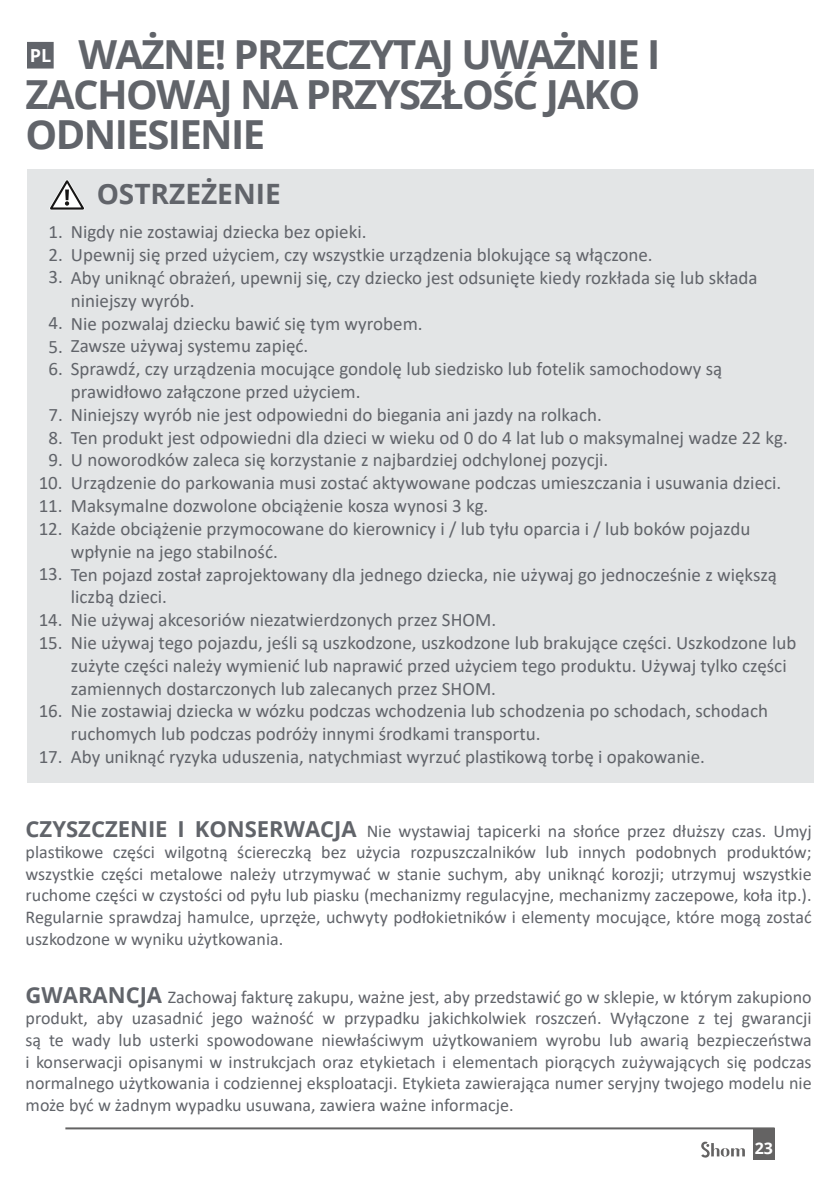
<style>
.page{position:relative;width:840px;height:1191px;background:#fff}
.page>*{position:absolute;margin:0;border:0;box-sizing:border-box;transform-origin:0 0}
.t1{font:700 40px/40px "Open Sans";letter-spacing:-.04em;color:#61646a}
.t2{font:700 28px "Open Sans";color:#61646a}
.t3{font:19px/22.8px "Calibri";color:#61646a}
.t4{font:18px/21.6px "Calibri";color:#61646a;text-align:justify}
.t5{font:700 18px "Open Sans";color:#fff}
.t6{font:700 16px "Open Sans";color:#fff}
.s1{font-family:"Open Sans";font-weight:700;font-size:22px}
</style>
<div class="page">
<hr style="left:65px;top:1127px;width:709px;height:2px;background:#646363">
<div style="left:753px;top:1128px;width:21px;height:31px;background:#646363"></div>
<svg style="left:701px;top:1141px;width:43px;height:16px"></svg>
<div style="left:27px;top:170px;width:785px;height:612px;background:#e3e5e6"></div>
<svg style="left:49px;top:180px;width:36px;height:30px"></svg>
<div style="left:27px;top:42px;width:27px;height:27px;background:#61646a;border:2px solid #61646a"></div>
<h1 class="t1" style="left:26px;top:34px;width:635px;text-indent:53px">WAŻNE! PRZECZYTAJ UWAŻNIE I<br>ZACHOWAJ NA PRZYSZŁOŚĆ JAKO<br>ODNIESIENIE</h1>
<h2 class="t2" style="left:97px;top:174px;width:185px">OSTRZEŻENIE</h2>
<p class="t3" style="left:49px;top:220px;width:319px">1. Nigdy nie zostawiaj dziecka bez opieki.</p>
<p class="t3" style="left:49px;top:243px;width:605px">2. Upewnij się przed użyciem, czy wszystkie urządzenia blokujące są włączone.</p>
<p class="t3" style="left:49px;top:266px;width:710px">3. Aby uniknąć obrażeń, upewnij się, czy dziecko jest odsunięte kiedy rozkłada się lub składa</p>
<p class="t3" style="left:49px;top:311px;width:375px">4. Nie pozwalaj dziecku bawić się tym wyrobem.</p>
<p class="t3" style="left:49px;top:334px;width:261px">5. Zawsze używaj systemu zapięć.</p>
<p class="t3" style="left:49px;top:357px;width:674px">6. Sprawdź, czy urządzenia mocujące gondolę lub siedzisko lub fotelik samochodowy są</p>
<p class="t3" style="left:49px;top:403px;width:554px">7. Niniejszy wyrób nie jest odpowiedni do biegania ani jazdy na rolkach.</p>
<p class="t3" style="left:49px;top:425px;width:740px">8. Ten produkt jest odpowiedni dla dzieci w wieku od 0 do 4 lat lub o maksymalnej wadze 22 kg.</p>
<p class="t3" style="left:49px;top:448px;width:561px">9. U noworodków zaleca się korzystanie z najbardziej odchylonej pozycji.</p>
<p class="t3" style="left:39px;top:471px;width:743px">10. Urządzenie do parkowania musi zostać aktywowane podczas umieszczania i usuwania dzieci.</p>
<p class="t3" style="left:39px;top:494px;width:451px">11. Maksymalne dozwolone obciążenie kosza wynosi 3 kg.</p>
<p class="t3" style="left:39px;top:517px;width:712px">12. Każde obciążenie przymocowane do kierownicy i / lub tyłu oparcia i / lub boków pojazdu</p>
<p class="t3" style="left:39px;top:562px;width:739px">13. Ten pojazd został zaprojektowany dla jednego dziecka, nie używaj go jednocześnie z większą</p>
<p class="t3" style="left:39px;top:608px;width:459px">14. Nie używaj akcesoriów niezatwierdzonych przez SHOM.</p>
<p class="t3" style="left:39px;top:631px;width:758px">15. Nie używaj tego pojazdu, jeśli są uszkodzone, uszkodzone lub brakujące części. Uszkodzone lub</p>
<p class="t5" style="left:30px;top:43px;width:23px">PL</p>
<p class="t3" style="left:71px;top:289px;width:125px">niniejszy wyrób.</p>
<p class="t3" style="left:71px;top:380px;width:291px">prawidłowo załączone przed użyciem.</p>
<p class="t3" style="left:71px;top:539px;width:208px">wpłynie na jego stabilność.</p>
<p class="t3" style="left:71px;top:585px;width:98px">liczbą dzieci.</p>
<p class="t3" style="left:71px;top:653px;width:717px">zużyte części należy wymienić lub naprawić przed użyciem tego produktu. Używaj tylko części zamiennych dostarczonych lub zalecanych przez SHOM.</p>
<p class="t3" style="left:71px;top:722px;width:471px">ruchomych lub podczas podróży innymi środkami transportu.</p>
<p class="t3" style="left:39px;top:699px;width:730px">16. Nie zostawiaj dziecka w wózku podczas wchodzenia lub schodzenia po schodach, schodach</p>
<p class="t3" style="left:39px;top:745px;width:667px">17. Aby uniknąć ryzyka uduszenia, natychmiast wyrzuć plastikową torbę i opakowanie.</p>
<p class="t4" style="left:26px;top:819px;width:787px"><span class="s1">CZYSZCZENIE I KONSERWACJA</span> Nie wystawiaj tapicerki na słońce przez dłuższy czas. Umyj plastikowe części wilgotną ściereczką bez użycia rozpuszczalników lub innych podobnych produktów; wszystkie części metalowe należy utrzymywać w stanie suchym, aby uniknąć korozji; utrzymuj wszystkie ruchome części w czystości od pyłu lub piasku (mechanizmy regulacyjne, mechanizmy zaczepowe, koła itp.).<br>Regularnie sprawdzaj hamulce, uprzęże, uchwyty podłokietników i elementy mocujące, które mogą zostać uszkodzone w wyniku użytkowania.</p>
<p class="t4" style="left:26px;top:985px;width:787px"><span class="s1">GWARANCJA</span> Zachowaj fakturę zakupu, ważne jest, aby przedstawić go w sklepie, w którym zakupiono produkt, aby uzasadnić jego ważność w przypadku jakichkolwiek roszczeń. Wyłączone z tej gwarancji są te wady lub usterki spowodowane niewłaściwym użytkowaniem wyrobu lub awarią bezpieczeństwa i konserwacji opisanymi w instrukcjach oraz etykietach i elementach piorących zużywających się podczas normalnego użytkowania i codziennej eksploatacji. Etykieta zawierająca numer seryjny twojego modelu nie może być w żadnym wypadku usuwana, zawiera ważne informacje.</p>
<p class="t6" style="left:754px;top:1136px;width:20px">23</p>
</div>
